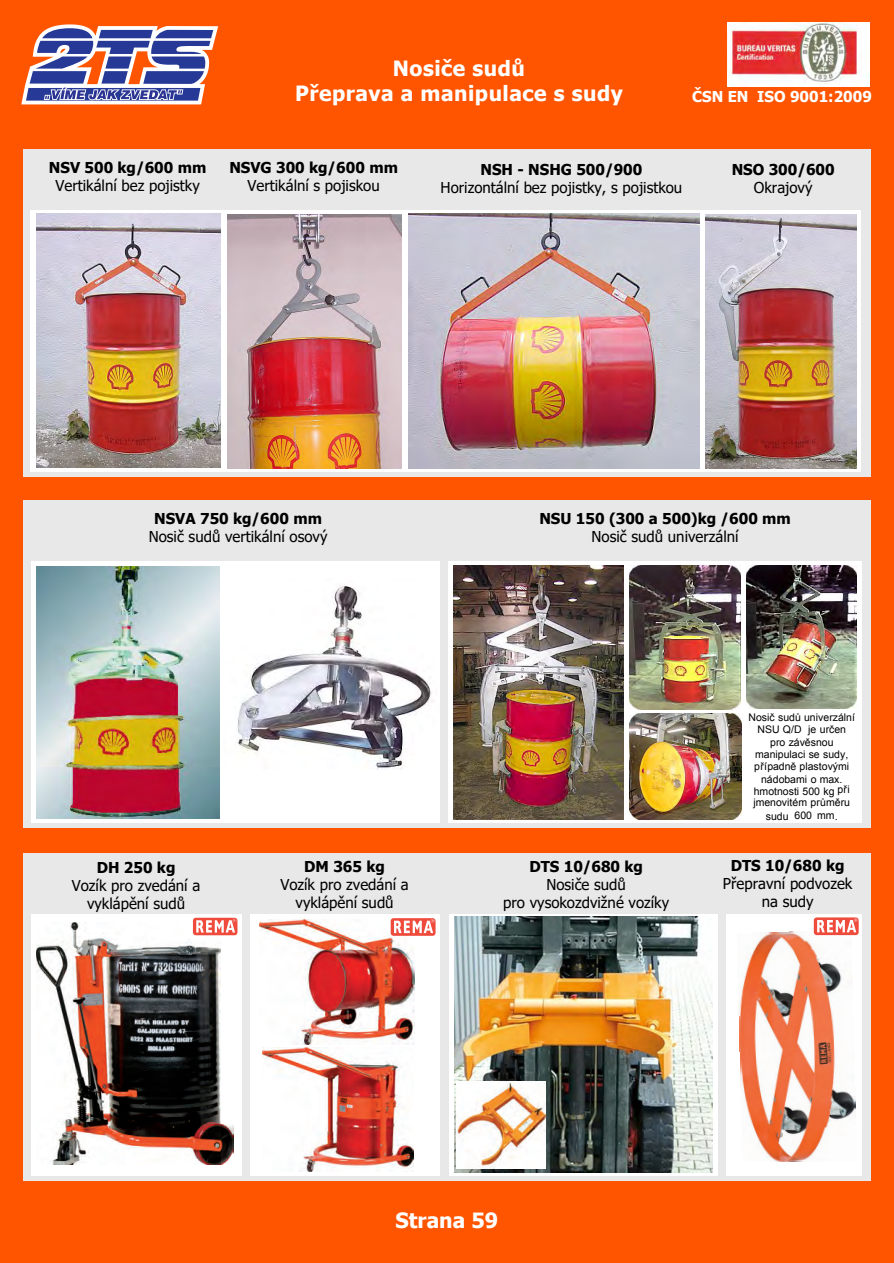
<style>
.page{position:relative;width:894px;height:1263px;background:#f50}
.page>*{position:absolute;margin:0;border:0;box-sizing:border-box;transform-origin:0 0}
.t1{font:700 21px/25.2px "Tahoma";letter-spacing:.025em;color:#fff;text-align:center}
.t2{font:15px/18px "Tahoma";color:#000;text-align:center}
.t3{font:700 15px "Tahoma";color:#000}
.t4{font:700 15px "Tahoma";color:#fff}
.t5{font:10.5px/12.5px "Arial";letter-spacing:-.005em;color:#000;text-align:center}
.s1{font-style:inherit}
</style>
<div class="page">
<img style="left:727px;top:23px;width:143px;height:63px">
<svg style="left:21px;top:24px;width:197px;height:80px"></svg>
<div style="left:23px;top:149px;width:848px;height:328px;background:#e8e8e8"></div>
<div style="left:31px;top:210px;width:830px;height:262px;background:#fff"></div>
<img style="left:36px;top:214px;width:184px;height:253px">
<img style="left:227px;top:214px;width:175px;height:254px">
<img style="left:409px;top:214px;width:291px;height:255px">
<img style="left:706px;top:214px;width:151px;height:254px">
<div style="left:23px;top:500px;width:848px;height:327px;background:#e8e8e8"></div>
<div style="left:31px;top:561px;width:831px;height:261px;background:#fff"></div>
<img style="left:37px;top:566px;width:183px;height:253px">
<img style="left:237px;top:585px;width:196px;height:185px">
<img style="left:454px;top:565px;width:170px;height:254px">
<img style="left:747px;top:566px;width:109px;height:143px">
<img style="left:629px;top:714px;width:113px;height:105px">
<img style="left:629px;top:566px;width:112px;height:143px">
<div style="left:23px;top:853px;width:848px;height:328px;background:#e8e8e8"></div>
<svg style="left:31px;top:915px;width:830px;height:261px;fill:#fff"></svg>
<img style="left:37px;top:923px;width:196px;height:242px">
<div style="left:193px;top:918px;width:44px;height:17px;background:#ef4b3d;border-radius:3px"></div>
<svg style="left:196px;top:919px;width:40px;height:14px"></svg>
<img style="left:262px;top:1048px;width:152px;height:124px">
<img style="left:260px;top:919px;width:155px;height:126px">
<img style="left:454px;top:916px;width:258px;height:256px">
<img style="left:457px;top:1082px;width:88px;height:87px">
<img style="left:738px;top:930px;width:118px;height:231px">
<div style="left:814px;top:917px;width:45px;height:18px;background:linear-gradient(to right,#ef4b3d,#ef4b3d);border-radius:3px"></div>
<svg style="left:817px;top:918px;width:41px;height:14px"></svg>
<div style="left:391px;top:918px;width:45px;height:18px;background:linear-gradient(to right,#ef4b3d,#ef4b3d);border-radius:3px"></div>
<svg style="left:394px;top:919px;width:40px;height:14px"></svg>
<p class="t3" style="left:49px;top:157px;width:159px">NSV 500 kg/600 mm</p>
<p class="t2" style="left:56px;top:178px;width:146px">Vertikální bez pojistky</p>
<h1 class="t1" style="left:295px;top:56px;width:329px">Nosiče sudů<br>Přeprava a manipulace s sudy</h1>
<p class="t4" style="left:692px;top:86px;width:181px">ČSN EN ISO 9001:2009</p>
<p class="t3" style="left:229px;top:157px;width:170px">NSVG 300 kg/600 mm</p>
<p class="t2" style="left:248px;top:178px;width:134px">Vertikální s pojiskou</p>
<p class="t3" style="left:481px;top:159px;width:163px">NSH - NSHG 500/900</p>
<p class="t2" style="left:441px;top:179px;width:243px">Horizontální bez pojistky, s pojistkou</p>
<p class="t3" style="left:732px;top:159px;width:104px">NSO 300/600</p>
<p class="t2" style="left:754px;top:179px;width:60px">Okrajový</p>
<p class="t3" style="left:154px;top:508px;width:169px">NSVA 750 kg/600 mm</p>
<p class="t2" style="left:149px;top:529px;width:180px">Nosič sudů vertikální osový</p>
<p class="t3" style="left:97px;top:857px;width:80px">DH 250 kg</p>
<p class="t2" style="left:72px;top:878px;width:130px">Vozík pro zvedání a vyklápění sudů</p>
<p class="t3" style="left:304px;top:856px;width:82px">DM 365 kg</p>
<p class="t2" style="left:280px;top:877px;width:130px">Vozík pro zvedání a vyklápění sudů</p>
<p class="t3" style="left:539px;top:508px;width:253px">NSU 150 (300 a 500)kg /600 mm</p>
<p class="t2" style="left:592px;top:529px;width:149px">Nosič sudů univerzální</p>
<p class="t3" style="left:529px;top:856px;width:115px">DTS 10/680 kg</p>
<p class="t2" style="left:503px;top:876px;width:168px">Nosiče sudů<br>pro vysokozdvižné vozíky</p>
<p class="t5" style="left:749px;top:711px;width:108px">Nosič sudů univerzální<br>NSU Q/D je určen pro závěsnou manipulaci se sudy, případně plastovými nádobami o max. hmotnosti 500 kg při</p>
<p class="t5" style="left:753px;top:795px;width:98px;line-height:13.8px">jmenovitém průměru sudu 600 mm.</p>
<p class="t3" style="left:731px;top:856px;width:115px">DTS 10/680 kg</p>
<p class="t2" style="left:723px;top:876px;width:131px">Přepravní podvozek na sudy</p>
<h1 class="t1" style="left:396px;top:1209px;width:104px">Strana 5<span class="s1">9</span></h1>
</div>
